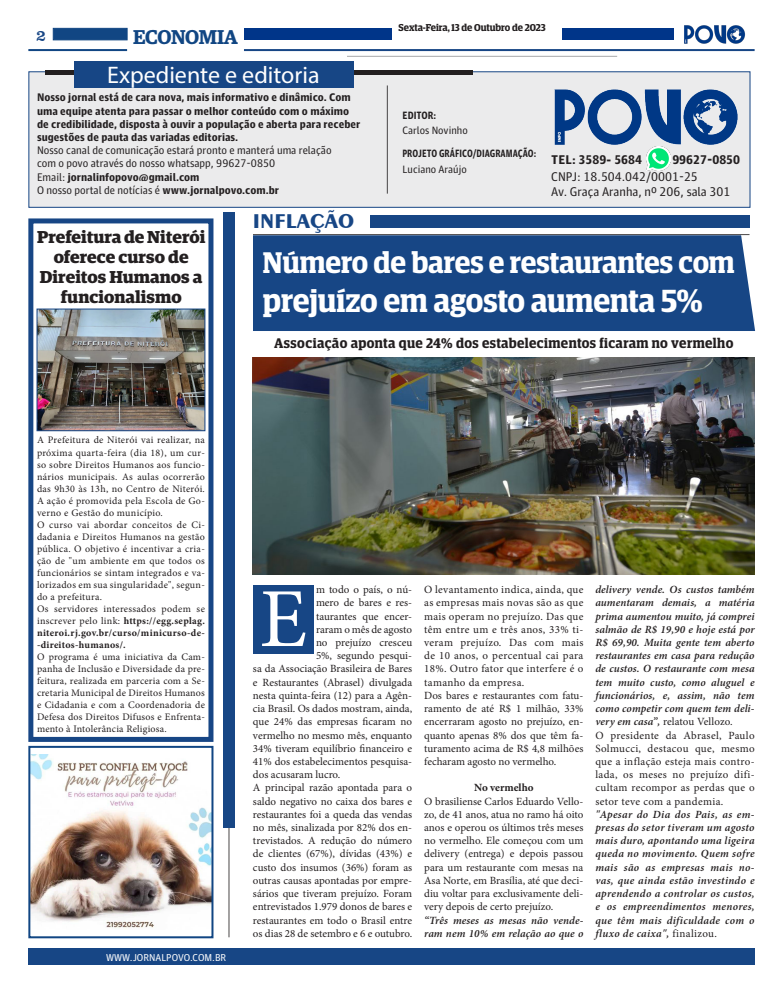
<style>
.page{position:relative;width:783px;height:993px;background:#fff}
.page>*{position:absolute;margin:0;border:0;box-sizing:border-box;transform-origin:0 0}
.t1{font:83.8px "Minion Pro";color:#fff}
.t2{font:600 32px "Guardian Egyptian Display";letter-spacing:-.005em;color:#fff}
.t3{font:600 29.8px "Guardian Egyptian Display";letter-spacing:-.005em;color:#fff}
.Legenda_de_foto{font:24px "Myriad Pro";color:#fff}
.Legenda_de_foto-2{font:700 21px "Exotic 350 BT";color:#174685}
.t4{font:600 20px "Guardian Egyptian";letter-spacing:-.02em;color:#114683}
.t5{font:700 17.2px/19.9px "Guardian Egyptian";color:#231f20;text-align:center}
.t6{font:16px "Clarendon BT";color:#174685}
.t7{font:600 14px "Guardian Egyptian Display";letter-spacing:.025em;color:#231f20}
.t8{font:12.6px "Guardian Agate Sans G1 D Regular";color:#231f20}
.t9{font:900 12.6px "Guardian Agate Sans";color:#231f20}
.t10{font:11px/13.2px "Minion Pro";color:#231f20;text-align:justify}
.t11{font:italic 600 11px/13.2px "Minion Pro";letter-spacing:.01em;color:#231f20;text-align:justify}
.Título_-_2_colunas{font:900 11px/13.2px "Guardian Agate Sans";color:#231f20}
.Título_-_2_colunas-2{font:11px "Guardian Agate Sans G1 D Regular";color:#231f20}
.t12{font:700 11px "Minion Pro";color:#231f20}
.Legenda_de_foto-3{font:900 10.6px "Guardian Agate Sans";color:#231f20;scale:.8 1}
.t13{font:10.6px "Guardian Agate Sans G1 D Regular";color:#231f20}
.Legenda_de_foto-4{font:900 10.6px "Guardian Agate Sans";color:#231f20;scale:.87 1}
.t14{font:10px/12px "Minion Pro";letter-spacing:.025em;color:#231f20;text-align:justify}
.t15{font:700 10px/12px "Minion Pro";letter-spacing:.03em;color:#231f20;text-align:justify}
.t16{font:600 10px "Guardian Egyptian Display";letter-spacing:-.005em;color:#231f20}
.t17{font:10px "Guardian Agate Sans G1 D Regular";color:#fff}
.s1{font-family:"Guardian Agate Sans G1 D Regular";font-weight:400}
.s2{font-family:"Guardian Agate Sans";font-weight:900}
.s3{font-weight:400}
.s4{font-weight:400;font-style:normal}
</style>
<div class="page">
<div style="left:28px;top:947px;width:726px;height:17px;background:#174685"></div>
<img style="left:684px;top:25px;width:62px;height:19px">
<div style="left:53px;top:28px;width:75px;height:12px;background:#114683;border:1px solid #114683"></div>
<hr style="left:28px;top:49px;width:99px;height:2px;background:#114683">
<div style="left:244px;top:28px;width:147px;height:12px;background:#003589"></div>
<hr style="left:244px;top:49px;width:510px;height:2px;background:#174685">
<div style="left:562px;top:28px;width:112px;height:12px;background:#003589"></div>
<hr style="left:127px;top:56px;width:490px;height:1px;background:#939598">
<div style="left:28px;top:71px;width:722px;height:137px;background:#ebebec;border:1px solid #174685"></div>
<hr style="left:387px;top:85px;width:1px;height:108px;background:#231f20">
<img style="left:646px;top:147px;width:24px;height:24px">
<div style="left:75px;top:52px;width:271px;height:35px;background:#fff"></div>
<hr style="left:46px;top:70px;width:427px;height:4px;background:#231f20">
<div style="left:74px;top:62px;width:279px;height:26px;background:#174685"></div>
<hr style="left:228px;top:342px;width:1px;height:594px;background:#231f20">
<div style="left:223px;top:212px;width:12px;height:615px;background:#174685"></div>
<div style="left:370px;top:215px;width:379px;height:13px;background:#174685"></div>
<hr style="left:253px;top:234px;width:496px;height:1px;background:#231f20">
<div style="left:253px;top:235px;width:502px;height:96px;background:#174685"></div>
<img style="left:554px;top:89px;width:184px;height:56px">
<div style="left:28px;top:218px;width:185px;height:523px;border:5px solid #174685"></div>
<img style="left:38px;top:310px;width:165px;height:119px">
<div style="left:36px;top:308px;width:169px;height:123px;border:1px solid #174685"></div>
<img style="left:253px;top:357px;width:501px;height:217px">
<img style="left:31px;top:754px;width:179px;height:174px">
<div style="left:28px;top:745px;width:185px;height:192px;border:2px solid #114683"></div>
<div style="left:253px;top:585px;width:60px;height:68px;background:#174685"></div>
<h3 class="t6" style="left:36px;top:25px;width:11px">2</h3>
<h3 class="t4" style="left:133px;top:22px;width:106px">ECONOMIA</h3>
<p class="Legenda_de_foto" style="left:107px;top:60px;width:214px">Expediente e editoria</p>
<p class="Título_-_2_colunas" style="left:37px;top:90px;width:325px">Nosso jornal está de cara nova, mais informativo e dinâmico. Com uma equipe atenta para passar o melhor conteúdo com o máximo de credibilidade, disposta à ouvir a população e aberta para receber sugestões de pauta das variadas editorias.</p>
<p class="Título_-_2_colunas-2" style="left:37px;top:143px;width:296px">Nosso canal de comunicação estará pronto e manterá uma relação</p>
<p class="Título_-_2_colunas-2" style="left:37px;top:156px;width:239px">com o povo através do nosso whatsapp, 99627-0850</p>
<p class="Título_-_2_colunas" style="left:37px;top:170px;width:164px"><span class="s1">Email:</span> jornalinfopovo@gmail.com</p>
<p class="Título_-_2_colunas-2" style="left:37px;top:182px;width:243px">O nosso portal de notícias é <span class="s2">www.jornalpovo.com.br</span></p>
<p class="t16" style="left:398px;top:22px;width:148px">Sexta-Feira, 13 de Outubro de 2023</p>
<p class="Legenda_de_foto-4" style="left:402px;top:108px;width:40px">EDITOR:</p>
<p class="t13" style="left:402px;top:123px;width:67px">Carlos Novinho</p>
<p class="Legenda_de_foto-3" style="left:402px;top:146px;width:169px">PROJETO GRÁFICO/DIAGRAMAÇÃO:</p>
<p class="t13" style="left:402px;top:161px;width:66px">Luciano Araújo</p>
<p class="t9" style="left:551px;top:151px;width:92px">TEL: 3589- 5684</p>
<p class="t8" style="left:551px;top:168px;width:148px">CNPJ: 18.504.042/0001-25</p>
<p class="t8" style="left:551px;top:183px;width:180px">Av. Graça Aranha, nº 206, sala 301</p>
<p class="t9" style="left:672px;top:151px;width:69px">99627-0850</p>
<p class="t5" style="left:37px;top:225px;width:170px">Prefeitura de Niterói oferece curso de<br>Direitos Humanos a funcionalismo</p>
<p class="Legenda_de_foto-2" style="left:253px;top:208px;width:103px">INFLAÇÃO</p>
<p class="t3" style="left:263px;top:246px;width:473px">Número de bares e restaurantes com</p>
<p class="t2" style="left:263px;top:283px;width:441px">prejuízo em agosto aumenta 5%</p>
<p class="t7" style="left:274px;top:335px;width:460px">Associação aponta que 24% dos estabelecimentos ficaram no vermelho</p>
<p class="t14" style="left:37px;top:434px;width:169px">A Prefeitura de Niterói vai realizar, na próxima quarta-feira (dia 18), um cur&shy;so sobre Direitos Humanos aos funcio&shy;nários municipais. As aulas ocorrerão das 9h30 às 13h, no Centro de Niterói.<br>A ação é promovida pela Escola de Go&shy;verno e Gestão do município.</p>
<p class="t14" style="left:37px;top:518px;width:169px">O curso vai abordar conceitos de Ci&shy;dadania e Direitos Humanos na gestão pública. O objetivo é incentivar a cria&shy;ção de "um ambiente em que todos os funcionários se sintam integrados e va&shy;lorizados em sua singularidade", segun&shy;do a prefeitura.</p>
<p class="t15" style="left:37px;top:602px;width:169px"><span class="s3">Os servidores interessados podem se inscrever pelo link:</span> https://egg.seplag. niteroi.rj.gov.br/curso/minicurso-de--direitos-humanos/.</p>
<p class="t14" style="left:37px;top:650px;width:169px">O programa é uma iniciativa da Cam&shy;panha de Inclusão e Diversidade da pre&shy;feitura, realizada em parceria com a Se&shy;cretaria Municipal de Direitos Humanos e Cidadania e com a Coordenadoria de Defesa dos Direitos Difusos e Enfrenta&shy;mento à Intolerância Religiosa.</p>
<p class="t17" style="left:106px;top:949px;width:122px">WWW.JORNALPOVO.COM.BR</p>
<p class="t10" style="left:316px;top:583px;width:98px">m todo o país, o nú-</p>
<p class="t10" style="left:316px;top:596px;width:98px">mero de bares e res-</p>
<p class="t10" style="left:316px;top:609px;width:98px">taurantes que encer-</p>
<p class="t10" style="left:316px;top:622px;width:98px">raram o mês de agosto</p>
<p class="t10" style="left:316px;top:635px;width:98px">no prejuízo cresceu</p>
<p class="t10" style="left:316px;top:649px;width:98px">5%, segundo pesqui-</p>
<p class="t10" style="left:253px;top:662px;width:161px">sa da Associação Brasileira de Bares</p>
<p class="t10" style="left:253px;top:675px;width:161px">e Restaurantes (Abrasel) divulgada</p>
<p class="t10" style="left:253px;top:688px;width:161px">nesta quinta-feira (12) para a Agên-</p>
<p class="t10" style="left:253px;top:701px;width:161px">cia Brasil. Os dados mostram, ainda,</p>
<p class="t10" style="left:253px;top:715px;width:161px">que 24% das empresas ficaram no</p>
<p class="t10" style="left:253px;top:728px;width:161px">vermelho no mesmo mês, enquanto</p>
<p class="t10" style="left:253px;top:741px;width:161px">34% tiveram equilíbrio financeiro e</p>
<p class="t10" style="left:253px;top:754px;width:161px">41% dos estabelecimentos pesquisa-</p>
<p class="t10" style="left:253px;top:767px;width:89px">dos acusaram lucro.</p>
<p class="t10" style="left:253px;top:781px;width:161px">A principal razão apontada para o saldo negativo no caixa dos bares e restaurantes foi a queda das vendas no mês, sinalizada por 82% dos en&shy;trevistados. A redução do número de clientes (67%), dívidas (43%) e custo dos insumos (36%) foram as outras causas apontadas por empre&shy;sários que tiveram prejuízo. Foram entrevistados 1.979 donos de bares e restaurantes em todo o Brasil entre os dias 28 de setembro e 6 e outubro.</p>
<p class="t1" style="left:259px;top:563px;width:49px">E</p>
<p class="t10" style="left:424px;top:583px;width:161px">O levantamento indica, ainda, que as empresas mais novas são as que mais operam no prejuízo. Das que têm entre um e três anos, 33% ti&shy;veram prejuízo. Das com mais de 10 anos, o percentual cai para 18%. Outro fator que interfere é o tamanho da empresa.</p>
<p class="t10" style="left:424px;top:688px;width:161px">Dos bares e restaurantes com fatu&shy;ramento de até R$ 1 milhão, 33% encerraram agosto no prejuízo, en&shy;quanto apenas 8% dos que têm fa&shy;turamento acima de R$ 4,8 milhões fecharam agosto no vermelho.</p>
<p class="t12" style="left:474px;top:779px;width:61px">No vermelho</p>
<p class="t10" style="left:424px;top:794px;width:161px">O brasiliense Carlos Eduardo Vello&shy;zo, de 41 anos, atua no ramo há oito anos e operou os últimos três meses no vermelho. Ele começou com um delivery (entrega) e depois passou para um restaurante com mesas na Asa Norte, em Brasília, até que deci&shy;diu voltar para exclusivamente deli&shy;very depois de certo prejuízo.</p>
<p class="t11" style="left:424px;top:912px;width:161px">“Três meses as mesas não vende&shy;ram nem 10% em relação ao que o</p>
<p class="t11" style="left:595px;top:582px;width:161px">delivery vende. Os custos também aumentaram demais, a matéria prima aumentou muito, já comprei salmão de R$ 19,90 e hoje está por R$ 69,90. Muita gente tem aberto restaurantes em casa para redução de custos. O restaurante com mesa tem muito custo, como aluguel e funcionários, e, assim, não tem como competir com quem tem deli&shy;very em casa”, <span class="s4">relatou Vellozo.</span></p>
<p class="t10" style="left:595px;top:728px;width:161px">O presidente da Abrasel, Paulo Solmucci, destacou que, mesmo que a inflação esteja mais contro&shy;lada, os meses no prejuízo difi&shy;cultam recompor as perdas que o setor teve com a pandemia.</p>
<p class="t11" style="left:595px;top:807px;width:161px">"Apesar do Dia dos Pais, as em&shy;presas do setor tiveram um agosto mais duro, apontando uma ligeira queda no movimento. Quem sofre mais são as empresas mais no&shy;vas, que ainda estão investindo e aprendendo a controlar os custos, e os empreendimentos menores, que têm mais dificuldade com o fluxo de caixa", <span class="s4">finalizou.</span></p>
</div>
